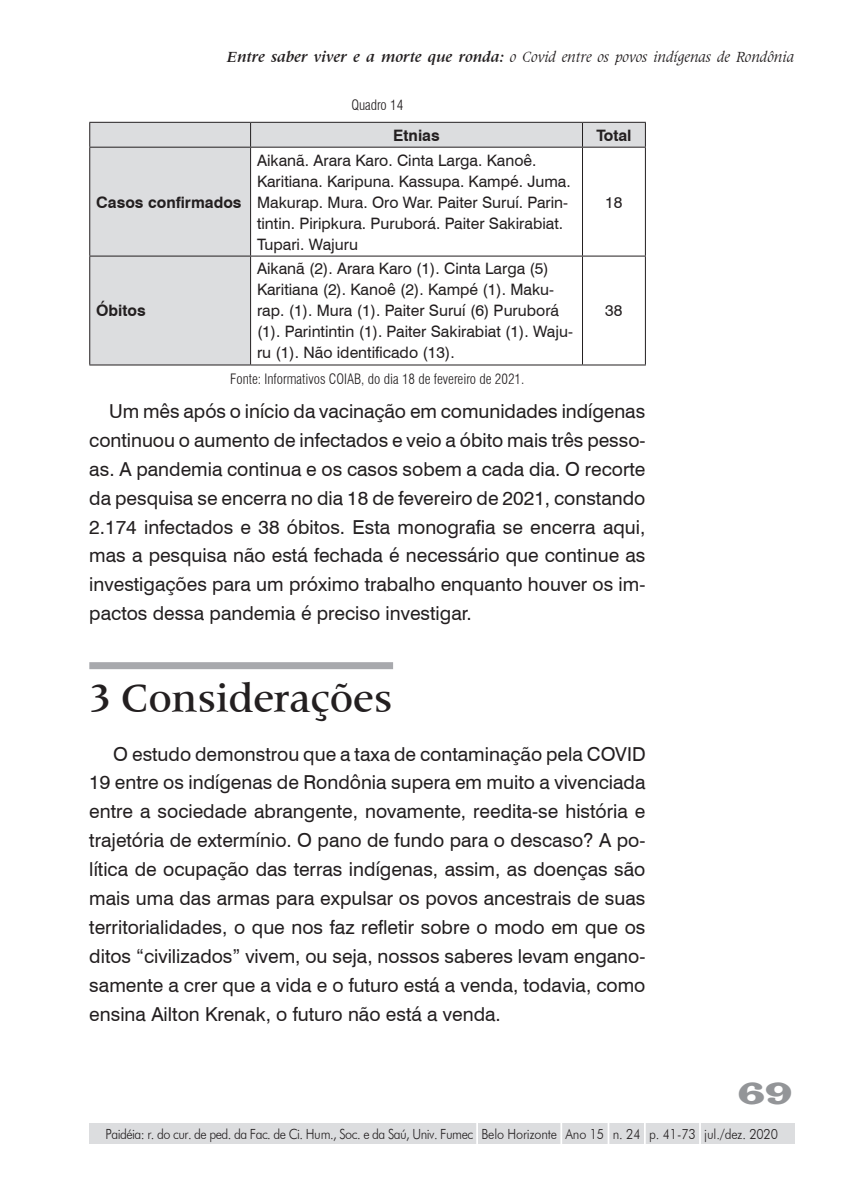
<style>
.page{position:relative;width:844px;height:1191px;background:#fff}
.page>*{position:absolute;margin:0;border:0;box-sizing:border-box;transform-origin:0 0}
.t1{font:500 42px "Latin 725 BT";color:#231f20}
.t2{font:31.5px "Latin Wid D";color:#939598;scale:.7 1}
.t3{font:19.25px/28.9px "Swiss 721 BT";color:#231f20;text-align:justify}
.t4{font:15.75px/21px "Swiss 721 BT";color:#231f20}
.t5{font:italic 15.75px "Latin 725 BT";color:#231f20}
.t6{font:700 15.75px "Swiss 721 BT";color:#231f20}
.t7{font:300 14px "Futura BT";letter-spacing:-.04em;color:#231f20;scale:.9 1}
.t8{font:300 condensed 14px "Swiss 721 BT";color:#231f20}
.s1{font-weight:700}
</style>
<div class="page">
<div style="left:89px;top:1122px;width:705px;height:21px;background:#dcdddf"></div>
<hr style="left:476px;top:1122px;width:2px;height:23px;background:#fff">
<hr style="left:560px;top:1122px;width:2px;height:23px;background:#fff">
<hr style="left:607px;top:1122px;width:2px;height:23px;background:#fff">
<hr style="left:643px;top:1122px;width:2px;height:23px;background:#fff">
<svg style="left:699px;top:1122px;width:1px;height:21px"></svg>
<div style="left:89px;top:662px;width:304px;height:7px;background:#a8a9ad"></div>
<div style="left:90px;top:123px;width:554px;height:241px;background:#dcdddf"></div>
<svg style="left:251px;top:148px;width:393px;height:216px"></svg>
<hr style="left:250px;top:256px;width:332px;height:1px;background:#231f20">
<hr style="left:582px;top:256px;width:63px;height:1px;background:#231f20">
<hr style="left:582px;top:148px;width:1px;height:108px;background:#231f20">
<hr style="left:582px;top:256px;width:1px;height:108px;background:#231f20">
<hr style="left:644px;top:148px;width:1px;height:108px;background:#231f20">
<hr style="left:644px;top:256px;width:1px;height:108px;background:#231f20">
<hr style="left:250px;top:364px;width:332px;height:1px;background:#231f20">
<hr style="left:582px;top:364px;width:63px;height:1px;background:#231f20">
<hr style="left:89px;top:122px;width:161px;height:1px;background:#231f20">
<svg style="left:89px;top:123px;width:1px;height:24px"></svg>
<hr style="left:250px;top:122px;width:332px;height:1px;background:#231f20">
<svg style="left:250px;top:123px;width:1px;height:24px"></svg>
<hr style="left:250px;top:147px;width:332px;height:1px;background:#231f20">
<hr style="left:582px;top:122px;width:63px;height:1px;background:#231f20">
<svg style="left:582px;top:123px;width:1px;height:24px"></svg>
<svg style="left:644px;top:123px;width:1px;height:24px"></svg>
<hr style="left:582px;top:147px;width:63px;height:1px;background:#231f20">
<hr style="left:89px;top:147px;width:161px;height:1px;background:#231f20">
<hr style="left:89px;top:148px;width:1px;height:108px;background:#231f20">
<hr style="left:250px;top:148px;width:1px;height:108px;background:#231f20">
<hr style="left:89px;top:256px;width:161px;height:1px;background:#231f20">
<hr style="left:89px;top:256px;width:1px;height:108px;background:#231f20">
<hr style="left:250px;top:256px;width:1px;height:108px;background:#231f20">
<hr style="left:89px;top:364px;width:161px;height:1px;background:#231f20">
<p class="t5" style="left:227px;top:48px;width:568px"><span class="s1">Entre saber viver e a morte que ronda:</span> o Covid entre os povos indígenas de Rondônia</p>
<p class="t6" style="left:96px;top:191px;width:147px">Casos confirmados</p>
<p class="t6" style="left:96px;top:300px;width:51px">Óbitos</p>
<p class="t8" style="left:351px;top:96px;width:53px">Quadro 14</p>
<p class="t6" style="left:393px;top:124px;width:48px">Etnias</p>
<p class="t6" style="left:596px;top:124px;width:37px">Total</p>
<p class="t4" style="left:257px;top:149px;width:315px">Aikanã. Arara Karo. Cinta Larga. Kanoê.<br>Karitiana. Karipuna. Kassupa. Kampé. Juma.<br>Makurap. Mura. Oro War. Paiter Suruí. Parin&shy;tintin. Piripkura. Puruborá. Paiter Sakirabiat.<br>Tupari. Wajuru</p>
<p class="t4" style="left:257px;top:258px;width:317px">Aikanã (2). Arara Karo (1). Cinta Larga (5)<br>Karitiana (2). Kanoê (2). Kampé (1). Maku&shy;rap. (1). Mura (1). Paiter Suruí (6) Puruborá (1). Parintintin (1). Paiter Sakirabiat (1). Waju&shy;ru (1). Não identificado (13).</p>
<p class="t4" style="left:605px;top:191px;width:19px">18</p>
<p class="t4" style="left:605px;top:300px;width:19px">38</p>
<p class="t8" style="left:230px;top:370px;width:295px">Fonte: Informativos COIAB, do dia 18 de fevereiro de 2021.</p>
<p class="t3" style="left:89px;top:396px;width:557px;text-indent:20px">Um mês após o início da vacinação em comunidades indígenas continuou o aumento de infectados e veio a óbito mais três pesso&shy;as. A pandemia continua e os casos sobem a cada dia. O recorte da pesquisa se encerra no dia 18 de fevereiro de 2021, constando 2.174 infectados e 38 óbitos. Esta monografia se encerra aqui, mas a pesquisa não está fechada é necessário que continue as investigações para um próximo trabalho enquanto houver os im&shy;pactos dessa pandemia é preciso investigar.</p>
<h1 class="t1" style="left:89px;top:674px;width:305px">3 Considerações</h1>
<p class="t3" style="left:89px;top:738px;width:557px;text-indent:24px">O estudo demonstrou que a taxa de contaminação pela COVID 19 entre os indígenas de Rondônia supera em muito a vivenciada entre a sociedade abrangente, novamente, reedita-se história e trajetória de extermínio. O pano de fundo para o descaso? A po&shy;lítica de ocupação das terras indígenas, assim, as doenças são mais uma das armas para expulsar os povos ancestrais de suas territorialidades, o que nos faz refletir sobre o modo em que os ditos “civilizados” vivem, ou seja, nossos saberes levam engano&shy;samente a crer que a vida e o futuro está a venda, todavia, como ensina Ailton Krenak, o futuro não está a venda.</p>
<h2 class="t2" style="left:738px;top:1073px;width:78px">69</h2>
<p class="t7" style="left:106px;top:1125px;width:748px">Paidéia: r. do cur. de ped. da Fac. de Ci. Hum., Soc. e da Saú, Univ. Fumec Belo Horizonte Ano 15 n. 24 p. 41-73 jul./dez. 2020</p>
</div>
